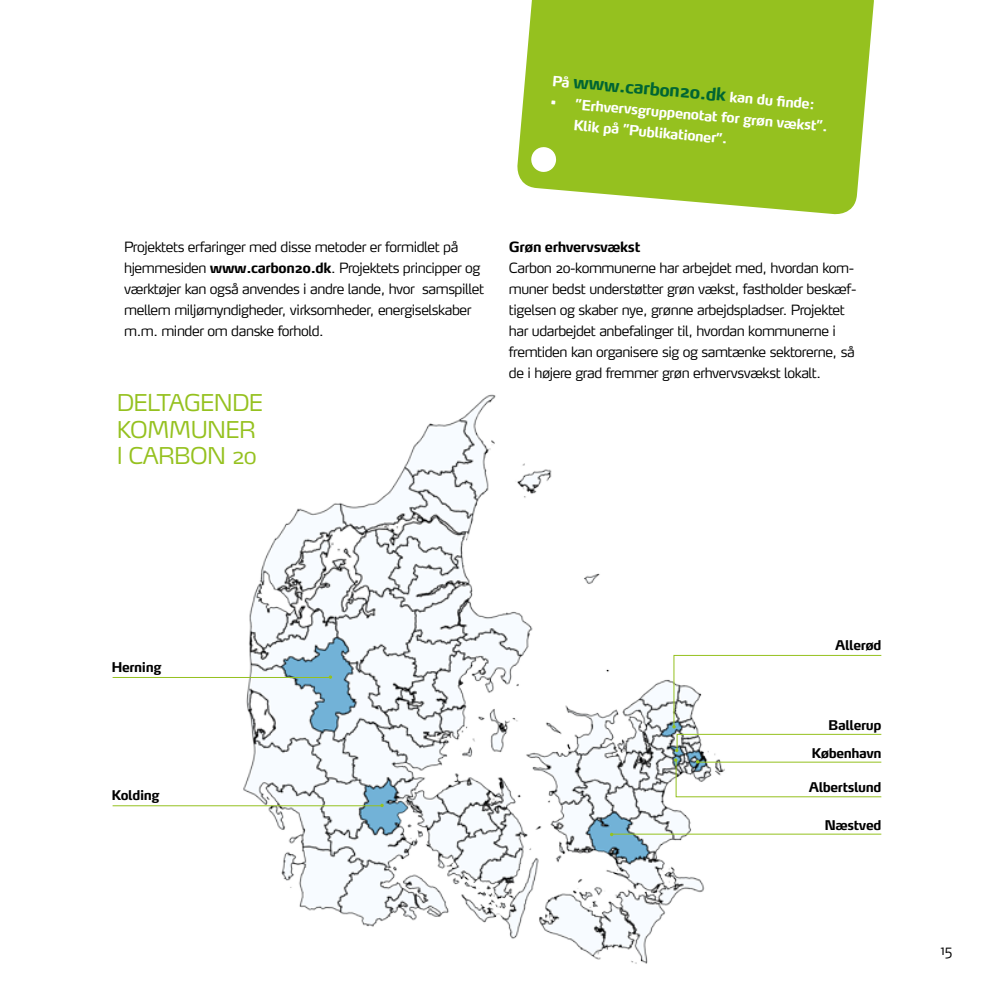
<style>
.page{position:relative;width:993px;height:993px;background:#fff}
.page>*{position:absolute;margin:0;border:0;box-sizing:border-box;transform-origin:0 0}
.t1{font:300 22.93px/26.8px "Max";letter-spacing:-.03em;color:#95c11f}
.t2{font:700 17.5px "Max";color:#006533}
.t3{font:300 14px/21px "Max";letter-spacing:-.03em;color:#000}
.t4{font:700 14px/21px "Max";color:#fff}
.t5{font:700 14px "Max";letter-spacing:-.03em;color:#000}
.t6{font:700 13.3px/27.8px "Max";letter-spacing:-.03em;color:#000;text-align:right}
.s1{font-size:14px;color:#fff}
.s2{font-weight:700}
</style>
<div class="page">
<svg style="left:517px;top:0;width:357px;height:215px;background:#a0c737"></svg>
<svg style="left:530px;top:146px;width:26px;height:26px"></svg>
<img style="left:220px;top:394px;width:516px;height:570px">
<hr style="left:112px;top:677px;width:218px;height:1px;background:#95c11f">
<hr style="left:112px;top:805px;width:270px;height:1px;background:#95c11f">
<hr style="left:611px;top:833px;width:270px;height:1px;background:#95c11f">
<svg style="left:672px;top:654px;width:209px;height:97px"></svg>
<svg style="left:673px;top:758px;width:208px;height:39px"></svg>
<p class="t2" style="left:553px;top:69px;width:265px;rotate:5deg"><span class="s1">På</span> www.carbon20.dk <span class="s1">kan du fi nde:</span></p>
<p class="t4" style="left:576px;top:93px;width:255px;text-indent:-25px;rotate:5deg">• ”Erhvervsgruppenotat for grøn vækst”.<br>Klik på ”Publikationer”.</p>
<p class="t3" style="left:124px;top:236px;width:361px">Projektets erfaringer med disse metoder er formidlet på hjemmesiden <span class="s2">www.carbon20.dk</span>. Projektets principper og værktøjer kan også anvendes i andre lande, hvor samspillet mellem miljømyndigheder, virksomheder, energiselskaber m.m. minder om danske forhold.</p>
<p class="t5" style="left:508px;top:238px;width:133px">Grøn erhvervsvækst</p>
<p class="t3" style="left:508px;top:257px;width:349px">Carbon 20-kommunerne har arbejdet med, hvordan kom&shy;muner bedst understøtter grøn vækst, fastholder beskæf&shy;tigelsen og skaber nye, grønne arbejdspladser. Projektet har udarbejdet anbefalinger til, hvordan kommunerne i fremtiden kan organisere sig og samtænke sektorerne, så de i højere grad fremmer grøn erhvervsvækst lokalt.</p>
<h1 class="t1" style="left:117px;top:388px;width:148px">DELTAGENDE<br>KOMMUNER<br>I CARBON 20</h1>
<p class="t6" style="left:111px;top:652px;width:51px">Herning</p>
<p class="t6" style="left:111px;top:781px;width:49px">Kolding</p>
<p class="t6" style="left:834px;top:630px;width:48px">Allerød</p>
<p class="t6" style="left:811px;top:710px;width:72px">Ballerup<br>København</p>
<p class="t6" style="left:808px;top:772px;width:74px">Albertslund</p>
<p class="t6" style="left:824px;top:810px;width:58px">Næstved</p>
<p class="t3" style="left:940px;top:938px;width:13px">15</p>
</div>
